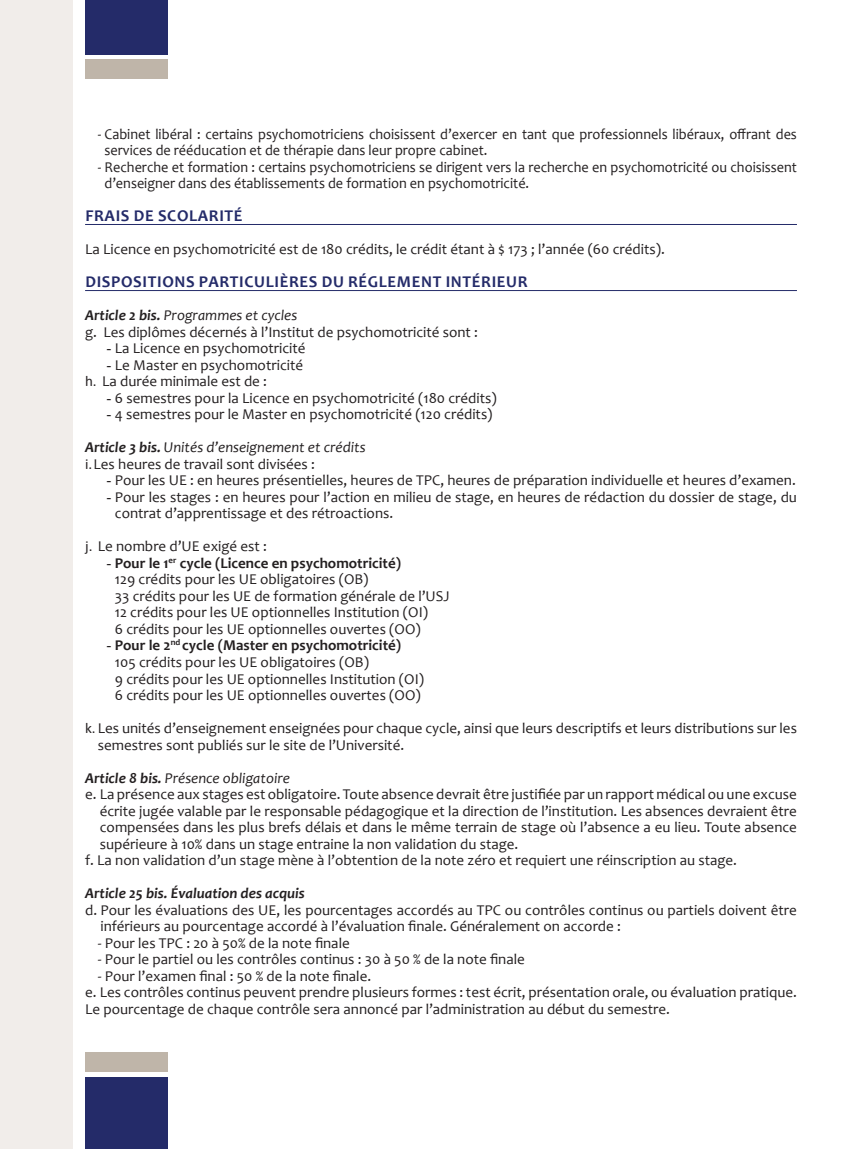
<style>
.page{position:relative;width:851px;height:1149px;background:#fff}
.page>*{position:absolute;margin:0;border:0;box-sizing:border-box;transform-origin:0 0}
.Title_Underline{font:700 16.5px "Candara";letter-spacing:.04em;color:#242b69}
.List_Paragraph{font:15px/16.5px "Candara";color:#231f20}
.List_Paragraph-2{font:15px/16.5px "Candara";color:#231f20;scale:.95 1}
.t1{font:italic 15px "Candara";color:#231f20}
.t2{font:700 15px "Candara";color:#231f20}
.t3{font:italic 700 15px "Candara";color:#231f20}
.s1{font-weight:700}
.s2{font-family:"Times New Roman"}
.s3{font-family:"Calibri"}
.s4{font-family:"Times New Roman";font-weight:400}
</style>
<div class="page">
<div style="left:85px;top:1076px;width:83px;height:72px;background:#242b69"></div>
<div style="left:85px;top:1051px;width:83px;height:19px;background:#bfb5a9"></div>
<div style="left:85px;top:60px;width:83px;height:19px;background:#bfb5a9"></div>
<div style="left:85px;top:0;width:83px;height:54px;background:#242b69"></div>
<hr style="left:85px;top:224px;width:711px;height:1px;background:#242b69">
<hr style="left:85px;top:290px;width:711px;height:1px;background:#242b69">
<div style="left:0;top:0;width:72px;height:1148px;background:#f1edea"></div>
<p class="List_Paragraph-2" style="left:104px;top:125px;width:730px;text-indent:-7px">- Cabinet libéral : certains psychomotriciens choisissent d’exercer en tant que professionnels libéraux, offrant des services de rééducation et de thérapie dans leur propre cabinet.</p>
<p class="List_Paragraph-2" style="left:104px;top:158px;width:730px;text-indent:-7px">- Recherche et formation : certains psychomotriciens se dirigent vers la recherche en psychomotricité ou choisissent d’enseigner dans des établissements de formation en psychomotricité.</p>
<p class="Title_Underline" style="left:85px;top:206px;width:159px">FRAIS DE SCOLARITÉ</p>
<p class="List_Paragraph" style="left:85px;top:241px;width:581px">La Licence en psychomotricité est de 180 crédits, le crédit étant à $ 173 ; l’année (60 crédits).</p>
<p class="Title_Underline" style="left:85px;top:272px;width:443px">DISPOSITIONS PARTICULIÈRES DU RÉGLEMENT INTÉRIEUR</p>
<p class="t1" style="left:85px;top:306px;width:214px"><span class="s1">Article 2 bis.</span> Programmes et cycles</p>
<p class="List_Paragraph" style="left:85px;top:323px;width:394px">g. Les diplômes décernés à l’Institut de psychomotricité sont :</p>
<p class="List_Paragraph" style="left:106px;top:340px;width:201px"><span class="s2">-</span> La Licence en psychomotricité</p>
<p class="List_Paragraph" style="left:106px;top:356px;width:198px"><span class="s2">-</span> Le Master en psychomotricité</p>
<p class="List_Paragraph" style="left:85px;top:373px;width:183px"><span class="s3">h.</span> La durée minimale est de :</p>
<p class="List_Paragraph" style="left:106px;top:389px;width:392px"><span class="s2">-</span> 6 semestres pour la Licence en psychomotricité (180 crédits)</p>
<p class="List_Paragraph" style="left:106px;top:406px;width:387px"><span class="s2">-</span> 4 semestres pour le Master en psychomotricité (120 crédits)</p>
<p class="t1" style="left:85px;top:438px;width:282px"><span class="s1">Article 3 bis.</span> Unités d’enseignement et crédits</p>
<p class="List_Paragraph" style="left:85px;top:455px;width:231px"><span class="s3">i.</span>Les heures de travail sont divisées :</p>
<p class="List_Paragraph" style="left:106px;top:472px;width:691px"><span class="s2">-</span> Pour les UE : en heures présentielles, heures de TPC, heures de préparation individuelle et heures d’examen.</p>
<p class="List_Paragraph" style="left:115px;top:488px;width:683px;text-indent:-9px"><span class="s2">-</span> Pour les stages : en heures pour l’action en milieu de stage, en heures de rédaction du dossier de stage, du contrat d’apprentissage et des rétroactions.</p>
<p class="List_Paragraph" style="left:85px;top:538px;width:183px"><span class="s3">j.</span> Le nombre d’UE exigé est :</p>
<p class="t2" style="left:106px;top:554px;width:296px"><span class="s4">-</span> Pour le 1<sup>er</sup> cycle (Licence en psychomotricité)</p>
<p class="List_Paragraph" style="left:115px;top:571px;width:255px">129 crédits pour les UE obligatoires (OB)</p>
<p class="List_Paragraph" style="left:115px;top:587px;width:336px">33 crédits pour les UE de formation générale de l’USJ</p>
<p class="List_Paragraph" style="left:115px;top:604px;width:315px">12 crédits pour les UE optionnelles Institution (OI)</p>
<p class="List_Paragraph" style="left:115px;top:620px;width:307px">6 crédits pour les UE optionnelles ouvertes (OO)</p>
<p class="t2" style="left:106px;top:636px;width:296px"><span class="s4">-</span> Pour le 2<sup>nd</sup> cycle (Master en psychomotricité)</p>
<p class="List_Paragraph" style="left:115px;top:653px;width:255px">105 crédits pour les UE obligatoires (OB)</p>
<p class="List_Paragraph" style="left:115px;top:670px;width:311px">9 crédits pour les UE optionnelles Institution (OI)</p>
<p class="List_Paragraph" style="left:115px;top:686px;width:307px">6 crédits pour les UE optionnelles ouvertes (OO)</p>
<p class="List_Paragraph" style="left:98px;top:719px;width:700px;text-indent:-13px"><span class="s3">k.</span> Les unités d’enseignement enseignées pour chaque cycle, ainsi que leurs descriptifs et leurs distributions sur les semestres sont publiés sur le site de l’Université.</p>
<p class="t1" style="left:85px;top:768px;width:206px"><span class="s1">Article 8 bis.</span> Présence obligatoire</p>
<p class="List_Paragraph" style="left:100px;top:785px;width:698px;text-align:justify;text-indent:-15px">e. La présence aux stages est obligatoire. Toute absence devrait être justifiée par un rapport médical ou une excuse écrite jugée valable par le responsable pédagogique et la direction de l’institution. Les absences devraient être compensées dans les plus brefs délais et dans le même terrain de stage où l’absence a eu lieu. Toute absence supérieure à 10% dans un stage entraine la non validation du stage.</p>
<p class="List_Paragraph" style="left:85px;top:851px;width:653px">f. La non validation d’un stage mène à l’obtention de la note zéro et requiert une réinscription au stage.</p>
<p class="t3" style="left:85px;top:884px;width:221px">Article 25 bis. Évaluation des acquis</p>
<p class="List_Paragraph" style="left:100px;top:901px;width:698px;text-indent:-15px">d. Pour les évaluations des UE, les pourcentages accordés au TPC ou contrôles continus ou partiels doivent être inférieurs au pourcentage accordé à l’évaluation finale. Généralement on accorde :</p>
<p class="List_Paragraph" style="left:98px;top:934px;width:253px">- Pour les TPC : 20 à 50% de la note finale</p>
<p class="List_Paragraph" style="left:98px;top:950px;width:428px">- Pour le partiel ou les contrôles continus : 30 à 50 % de la note finale</p>
<p class="List_Paragraph" style="left:98px;top:967px;width:275px">- Pour l’examen final : 50 % de la note finale.</p>
<p class="List_Paragraph" style="left:85px;top:983px;width:713px">e. Les contrôles continus peuvent prendre plusieurs formes : test écrit, présentation orale, ou évaluation pratique.</p>
<p class="List_Paragraph" style="left:85px;top:1000px;width:586px">Le pourcentage de chaque contrôle sera annoncé par l’administration au début du semestre.</p>
</div>
